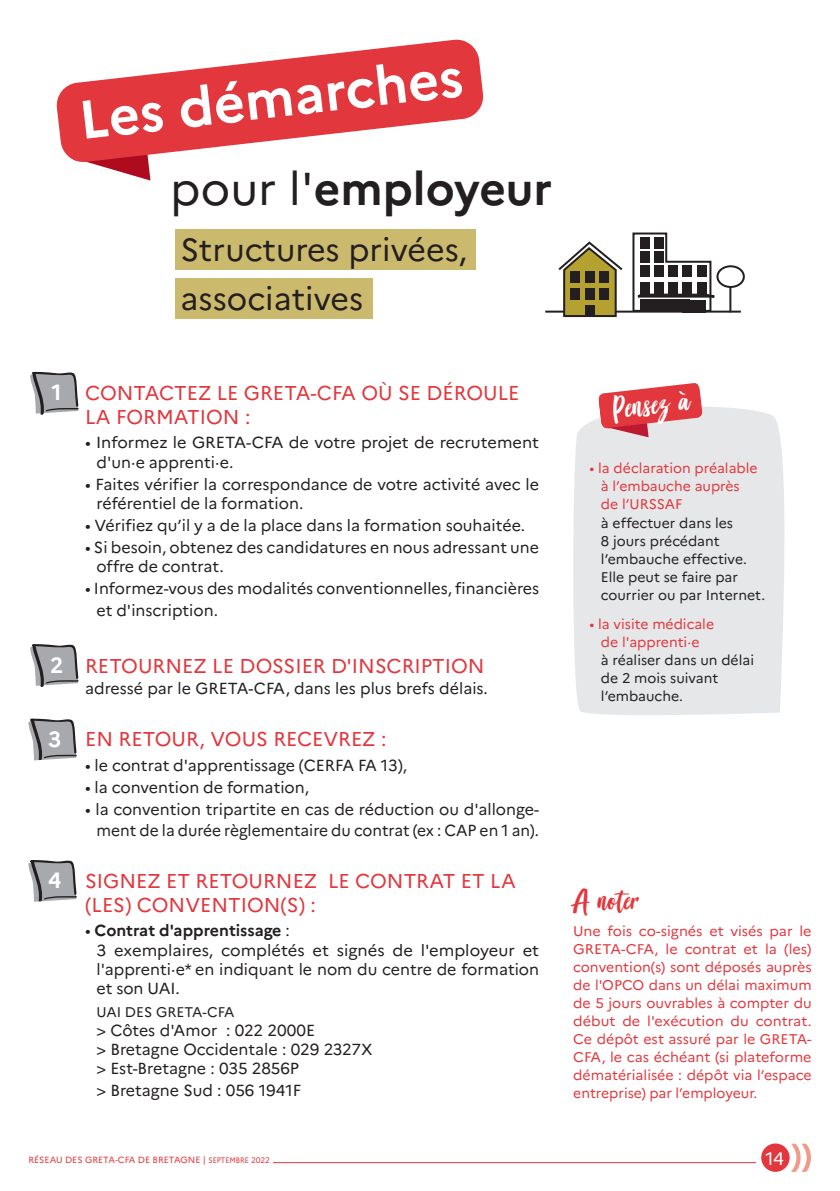
<style>
.page{position:relative;width:840px;height:1191px;background:#fff}
.page>*{position:absolute;margin:0;border:0;box-sizing:border-box;transform-origin:0 0}
.t1{font:700 54px "Marianne";color:#fff}
.t2{font:700 46px "Marianne";color:#231f20}
.t3{font:34px "Good Vibes";color:#fff}
.t4{font:32px "Marianne";color:#231f20}
.t5{font:32px "Good Vibes";color:#e1373d}
.t6{font:700 22px "Marianne";color:#fff}
.t7{font:20px/24px "Marianne";color:#e1373d}
.t8{font:18px "Marianne";color:#fff}
.t9{font:16px/19.2px "Marianne";color:#231f20}
.t10{font:700 16px "Marianne";color:#231f20}
.t11{font:14px/18px "Marianne";color:#e1373d}
.t12{font:14px/18px "Marianne";color:#231f20}
.t13{font:9px "Marianne";color:#e1373d}
.s1{font-weight:400}
.s2{font-size:8px}
</style>
<div class="page">
<hr style="left:273px;top:1162px;width:482px;height:1px;background:#e1373d">
<div style="left:760px;top:1143px;width:29px;height:28px;background:#e1373d;border-radius:50%"></div>
<svg style="left:791px;top:1143px;width:19px;height:28px"></svg>
<div style="left:573px;top:407px;width:212px;height:308px;background:#e6e7e9"></div>
<svg style="left:597px;top:383px;width:105px;height:54px;background:#e37378"></svg>
<div style="left:175px;top:229px;width:300px;height:41px;background:#cbba6d"></div>
<div style="left:175px;top:278px;width:197px;height:41px;background:#cbba6d"></div>
<hr style="left:545px;top:311px;width:195px;height:2px;background:#231f20">
<svg style="left:556px;top:241px;width:68px;height:77px"></svg>
<div style="left:570px;top:271px;width:10px;height:12px;background:#231f20"></div>
<div style="left:570px;top:288px;width:10px;height:12px;background:#231f20"></div>
<div style="left:584px;top:271px;width:10px;height:12px;background:#231f20"></div>
<div style="left:584px;top:288px;width:10px;height:12px;background:#231f20"></div>
<div style="left:584px;top:305px;width:10px;height:11px;background:#231f20"></div>
<div style="left:598px;top:271px;width:10px;height:12px;background:#231f20"></div>
<div style="left:598px;top:288px;width:10px;height:12px;background:#231f20"></div>
<div style="left:716px;top:265px;width:28px;height:23px;border:2px solid #231f20;border-radius:50%"></div>
<svg style="left:631px;top:232px;width:100px;height:81px"></svg>
<svg style="left:30px;top:372px;width:49px;height:43px"></svg>
<svg style="left:30px;top:644px;width:49px;height:43px;background:#a2a2a5"></svg>
<svg style="left:28px;top:718px;width:49px;height:42px;background:#a0a0a3"></svg>
<svg style="left:28px;top:860px;width:49px;height:42px;background:#a0a0a3"></svg>
<svg style="left:90px;top:163px;width:60px;height:18px"></svg>
<svg style="left:56px;top:39px;width:428px;height:124px;fill:#e1373d"></svg>
<p class="t1" style="left:75px;top:89px;width:387px;rotate:-7deg">Les démarches</p>
<p class="t2" style="left:170px;top:160px;width:383px"><span class="s1">pour l'</span>employeur</p>
<p class="t4" style="left:180px;top:230px;width:288px">Structures privées,</p>
<p class="t4" style="left:180px;top:279px;width:184px">associatives</p>
<p class="t6" style="left:51px;top:379px;width:12px">1</p>
<p class="t6" style="left:50px;top:651px;width:15px">2</p>
<p class="t6" style="left:48px;top:726px;width:15px">3</p>
<p class="t6" style="left:48px;top:867px;width:15px">4</p>
<p class="t7" style="left:85px;top:380px;width:435px">CONTACTEZ LE GRETA-CFA OÙ SE DÉROULE<br>LA FORMATION :</p>
<p class="t9" style="left:96px;top:433px;width:444px;text-indent:-11px">• Informez le GRETA-CFA de votre projet de recrutement d'un·e apprenti·e.</p>
<p class="t9" style="left:96px;top:474px;width:444px;text-indent:-11px">• Faites vérifier la correspondance de votre activité avec le référentiel de la formation.</p>
<p class="t9" style="left:85px;top:515px;width:441px">• Vérifiez qu’il y a de la place dans la formation souhaitée.</p>
<p class="t9" style="left:96px;top:537px;width:444px;text-indent:-11px">• Si besoin, obtenez des candidatures en nous adressant une offre de contrat.</p>
<p class="t9" style="left:96px;top:577px;width:444px;line-height:21.6px;text-indent:-11px">• Informez-vous des modalités conventionnelles, financières et d'inscription.</p>
<p class="t7" style="left:85px;top:653px;width:401px">RETOURNEZ LE DOSSIER D'INSCRIPTION</p>
<p class="t9" style="left:85px;top:679px;width:404px">adressé par le GRETA-CFA, dans les plus brefs délais.</p>
<p class="t7" style="left:85px;top:726px;width:303px">EN RETOUR, VOUS RECEVREZ :</p>
<p class="t9" style="left:85px;top:755px;width:323px">• le contrat d'apprentissage (CERFA FA 13),</p>
<p class="t9" style="left:85px;top:777px;width:225px">• la convention de formation,</p>
<p class="t9" style="left:85px;top:798px;width:455px;line-height:21.6px;text-align:right">• la convention tripartite en cas de réduction ou d'allonge&shy;ment de la durée règlementaire du contrat (ex : CAP en 1 an).</p>
<p class="t7" style="left:85px;top:868px;width:432px">SIGNEZ ET RETOURNEZ LE CONTRAT ET LA (LES) CONVENTION(S) :</p>
<p class="t10" style="left:85px;top:921px;width:206px"><span class="s1">•</span> Contrat d'apprentissage <span class="s1">:</span></p>
<p class="t9" style="left:96px;top:940px;width:444px;text-align:justify">3 exemplaires, complétés et signés de l'employeur et l'apprenti·e* en indiquant le nom du centre de formation et son UAI.</p>
<p class="t12" style="left:96px;top:1002px;width:139px">UAI DES GRETA-CFA</p>
<p class="t9" style="left:96px;top:1020px;width:220px">&gt; Côtes d'Amor : 022 2000E</p>
<p class="t9" style="left:96px;top:1039px;width:277px">&gt; Bretagne Occidentale : 029 2327X</p>
<p class="t9" style="left:96px;top:1058px;width:204px">&gt; Est-Bretagne : 035 2856P</p>
<p class="t9" style="left:96px;top:1080px;width:206px">&gt; Bretagne Sud : 056 1941F</p>
<p class="t3" style="left:610px;top:393px;width:79px;rotate:-7deg">Pensez a</p>
<p class="t11" style="left:600px;top:459px;width:158px;text-indent:-11px">• la déclaration préalable à l’embauche auprès de l’URSSAF</p>
<p class="t12" style="left:600px;top:513px;width:147px">à effectuer dans les<br>8 jours précédant l’embauche effective.</p>
<p class="t12" style="left:600px;top:567px;width:166px">Elle peut se faire par courrier ou par Internet.</p>
<p class="t11" style="left:589px;top:615px;width:126px;text-align:center">• la visite médicale de l'apprenti·e</p>
<p class="t12" style="left:600px;top:651px;width:154px">à réaliser dans un délai de 2 mois suivant l’embauche.</p>
<p class="t5" style="left:573px;top:884px;width:67px">A noter</p>
<p class="t11" style="left:573px;top:922px;width:240px;text-align:justify">Une fois co-signés et visés par le GRETA-CFA, le contrat et la (les) convention(s) sont déposés auprès de l'OPCO dans un délai maximum de 5 jours ouvrables à compter du début de l'exécution du contrat.<br>Ce dépôt est assuré par le GRETA-CFA, le cas échéant (si plateforme dématérialisée : dépôt via l’espace entreprise) par l’employeur.</p>
<p class="t13" style="left:28px;top:1154px;width:243px">RÉSEAU DES GRETA-CFA DE BRETAGNE | <span class="s2">SEPTEMBRE 2022</span></p>
<p class="t8" style="left:765px;top:1147px;width:20px">14</p>
</div>
